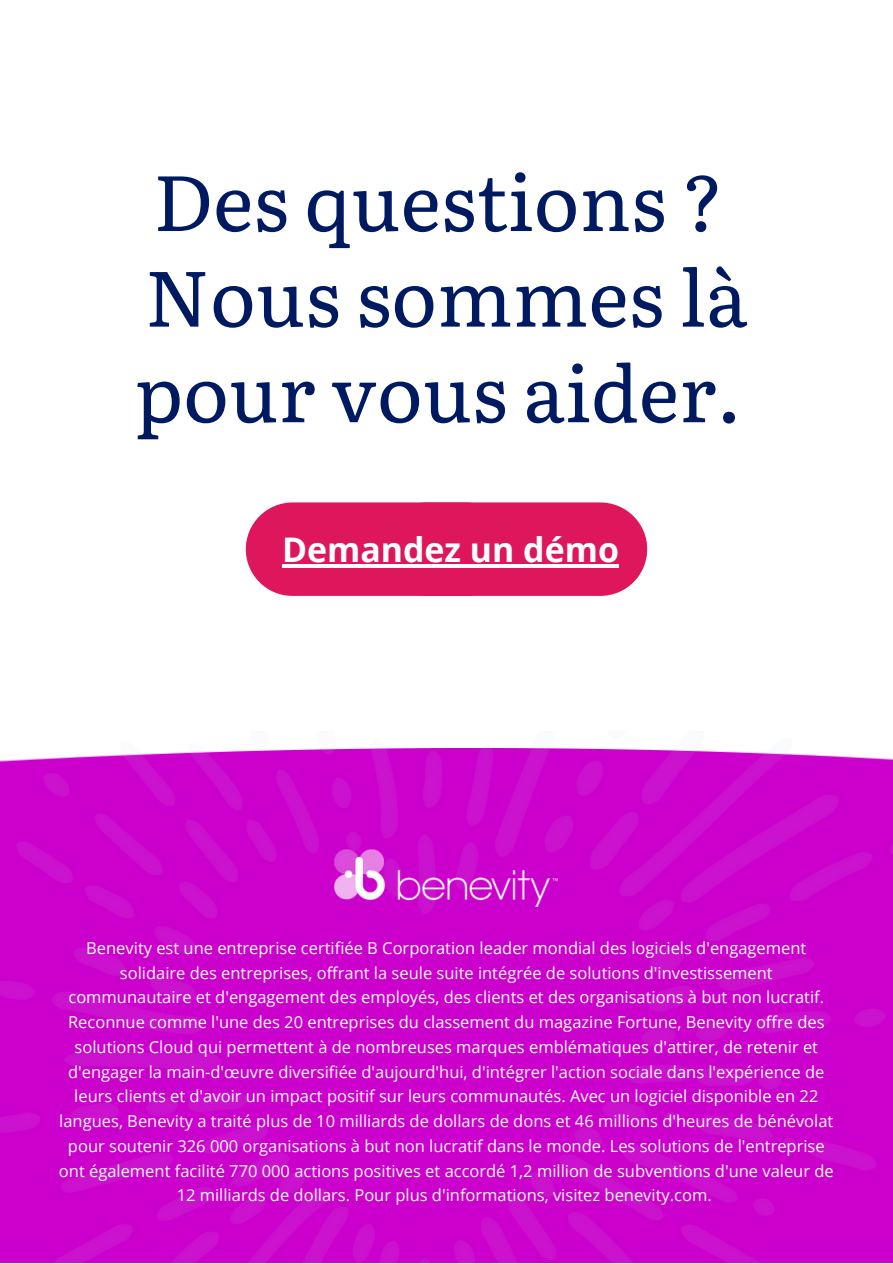
<style>
.page{position:relative;width:893px;height:1264px;background:#fff}
.page>*{position:absolute;margin:0;border:0;box-sizing:border-box;transform-origin:0 0}
.t1{font:78px/95.6px "Literata";color:#001a61}
.t2{font:700 33.9px "Open Sans";color:#fff}
.t3{font:16.5px/24.8px "Open Sans";color:#fff;text-align:center}
</style>
<div class="page">
<img style="left:0;top:748px;width:892px;height:514px">
<img style="left:335px;top:849px;width:222px;height:57px">
<div style="left:246px;top:502px;width:267px;height:94px;background:#de175c;border-radius:47px"></div>
<div style="left:379px;top:502px;width:268px;height:94px;background:#de175c;border-radius:47px"></div>
<hr style="left:282px;top:564px;width:337px;height:3px;background:#fff">
<h1 class="t1" style="left:135px;top:149px;width:614px">Des questions ?<br>Nous sommes là pour vous aider.</h1>
<h2 class="t2" style="left:282px;top:525px;width:338px">Demandez un démo</h2>
<p class="t3" style="left:59px;top:935px;width:776px">Benevity est une entreprise certifiée B Corporation leader mondial des logiciels d'engagement solidaire des entreprises, offrant la seule suite intégrée de solutions d'investissement communautaire et d'engagement des employés, des clients et des organisations à but non lucratif.<br>Reconnue comme l'une des 20 entreprises du classement du magazine Fortune, Benevity offre des solutions Cloud qui permettent à de nombreuses marques emblématiques d'attirer, de retenir et d'engager la main-d'œuvre diversifiée d'aujourd'hui, d'intégrer l'action sociale dans l'expérience de leurs clients et d'avoir un impact positif sur leurs communautés. Avec un logiciel disponible en 22 langues, Benevity a traité plus de 10 milliards de dollars de dons et 46 millions d'heures de bénévolat pour soutenir 326 000 organisations à but non lucratif dans le monde. Les solutions de l'entreprise ont également facilité 770 000 actions positives et accordé 1,2 million de subventions d'une valeur de 12 milliards de dollars. Pour plus d'informations, visitez benevity.com.</p>
</div>
